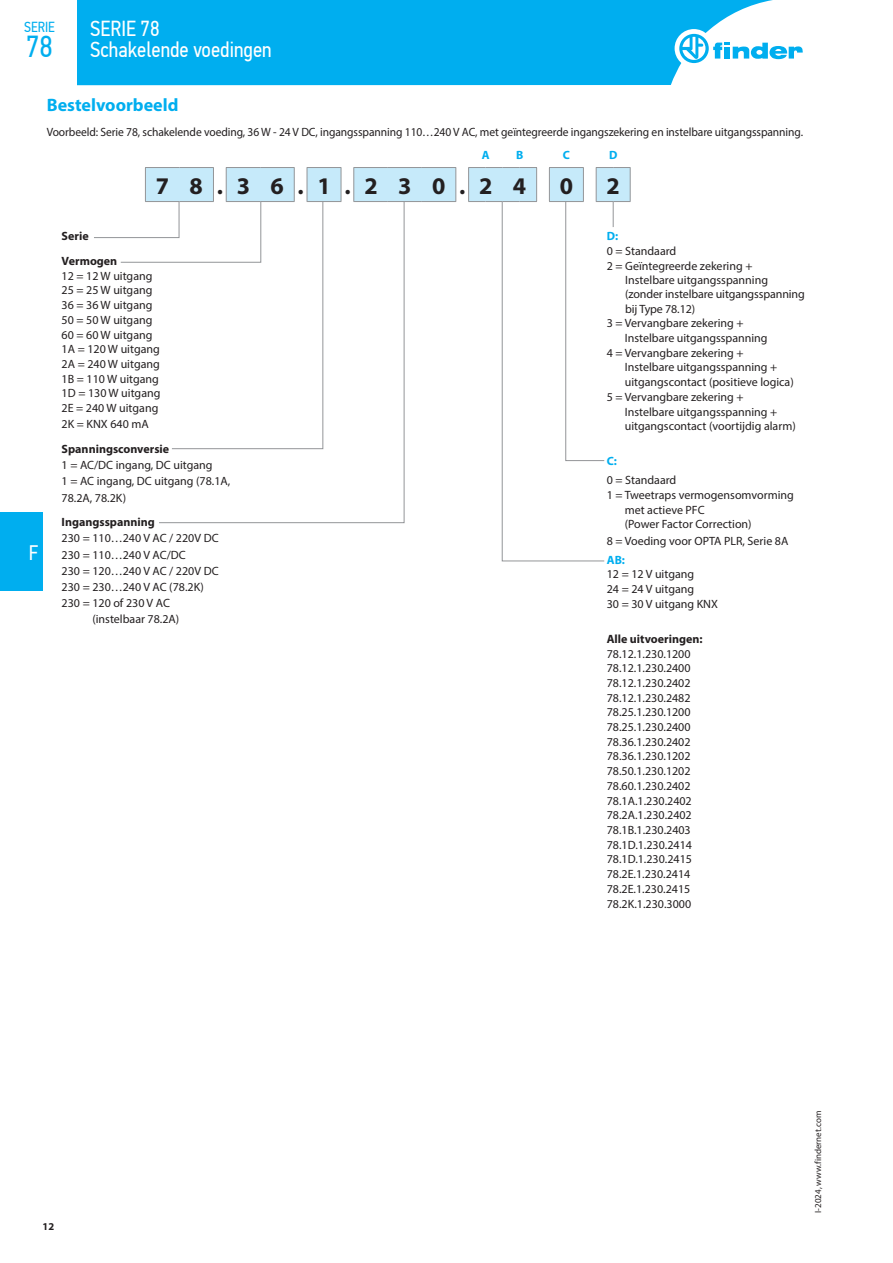
<style>
.page{position:relative;width:893px;height:1263px;background:#fff}
.page>*{position:absolute;margin:0;border:0;box-sizing:border-box;transform-origin:0 0}
.t1{font:30.3px "PF Din Text Cond Pro";color:#00aeef}
.t2{font:700 24px "Myriad Pro";color:#231f20}
.t3{font:21.75px/21px "PF Din Text Cond Pro";color:#fff}
.t4{font:21px "PF Din Text Cond Pro";color:#fff}
.t5{font:700 18px "Myriad Pro";color:#00aeef}
.t6{font:14.55px "PF Din Text Cond Pro";color:#00aeef}
.t7{font:12px/14.7px "Myriad Pro";color:#231f20}
.t8{font:12px "Myriad Pro";color:#231f20;scale:.96 1}
.t9{font:700 12px/24.8px "Myriad Pro";color:#231f20}
.t10{font:700 12px "Myriad Pro";color:#00aeef}
.t11{font:700 10.5px "Myriad Pro";color:#231f20}
.t12{font:9px "Myriad Pro";color:#231f20}
</style>
<div class="page">
<div style="left:0;top:512px;width:43px;height:79px;background:#00aeef"></div>
<svg style="left:94px;top:167px;width:537px;height:395px"></svg>
<div style="left:77px;top:0;width:696px;height:85px;background:#00aeef"></div>
<div style="left:675px;top:29px;width:38px;height:39px;background:#fff;border-radius:50%"></div>
<svg style="left:679px;top:34px;width:124px;height:29px"></svg>
<p class="t6" style="left:24px;top:19px;width:32px">SERIE</p>
<h1 class="t1" style="left:26px;top:28px;width:28px">78</h1>
<h3 class="t3" style="left:90px;top:18px;width:183px">SERIE 78<br>Schakelende voedingen</h3>
<h3 class="t4" style="left:29px;top:540px;width:11px">F</h3>
<h3 class="t5" style="left:47px;top:93px;width:133px">Bestelvoorbeeld</h3>
<p class="t8" style="left:47px;top:125px;width:789px">Voorbeeld: Serie 78, schakelende voeding, 36 W - 24 V DC, ingangsspanning 110…240 V AC, met geïntegreerde ingangszekering en instelbare uitgangsspanning.</p>
<p class="t10" style="left:482px;top:147px;width:9px">A</p>
<p class="t10" style="left:516px;top:147px;width:9px">B</p>
<p class="t10" style="left:563px;top:147px;width:9px">C</p>
<p class="t10" style="left:609px;top:147px;width:10px">D</p>
<h2 class="t2" style="left:156px;top:170px;width:372px">7 8.3 6.1.2 3 0.2 4</h2>
<h2 class="t2" style="left:560px;top:170px;width:15px">0</h2>
<h2 class="t2" style="left:607px;top:170px;width:15px">2</h2>
<p class="t9" style="left:62px;top:223px;width:57px">Serie<br>Vermogen</p>
<p class="t7" style="left:62px;top:268px;width:100px">12 = 12 W uitgang<br>25 = 25 W uitgang<br>36 = 36 W uitgang<br>50 = 50 W uitgang<br>60 = 60 W uitgang<br>1A = 120 W uitgang<br>2A = 240 W uitgang<br>1B = 110 W uitgang<br>1D = 130 W uitgang<br>2E = 240 W uitgang</p>
<p class="t7" style="left:62px;top:417px;width:89px">2K = KNX 640 mA</p>
<p class="t9" style="left:62px;top:436px;width:109px">Spanningsconversie</p>
<p class="t7" style="left:62px;top:457px;width:170px;line-height:16.2px">1 = AC/DC ingang, DC uitgang<br>1 = AC ingang, DC uitgang (78.1A,<br>78.2A, 78.2K)</p>
<p class="t9" style="left:62px;top:509px;width:95px">Ingangsspanning</p>
<p class="t7" style="left:62px;top:531px;width:158px">230 = 110…240 V AC / 220V DC</p>
<p class="t7" style="left:62px;top:547px;width:126px">230 = 110…240 V AC/DC</p>
<p class="t7" style="left:62px;top:563px;width:158px">230 = 120…240 V AC / 220V DC</p>
<p class="t7" style="left:62px;top:579px;width:144px">230 = 230…240 V AC (78.2K)</p>
<p class="t7" style="left:62px;top:596px;width:110px">230 = 120 of 230 V AC</p>
<p class="t7" style="left:92px;top:612px;width:88px">(instelbaar 78.2A)</p>
<p class="t10" style="left:607px;top:228px;width:13px">D:</p>
<p class="t7" style="left:607px;top:243px;width:71px">0 = Standaard</p>
<p class="t7" style="left:607px;top:258px;width:147px">2 = Geïntegreerde zekering +</p>
<p class="t7" style="left:625px;top:273px;width:144px">Instelbare uitgangsspanning</p>
<p class="t7" style="left:625px;top:286px;width:181px">(zonder instelbare uitgangsspanning</p>
<p class="t7" style="left:625px;top:301px;width:71px">bij Type 78.12)</p>
<p class="t7" style="left:607px;top:316px;width:138px">3 = Vervangbare zekering +</p>
<p class="t7" style="left:625px;top:330px;width:144px">Instelbare uitgangsspanning</p>
<p class="t7" style="left:607px;top:345px;width:138px">4 = Vervangbare zekering +</p>
<p class="t7" style="left:625px;top:360px;width:154px">Instelbare uitgangsspanning +</p>
<p class="t7" style="left:625px;top:375px;width:171px">uitgangscontact (positieve logica)</p>
<p class="t7" style="left:607px;top:389px;width:138px">5 = Vervangbare zekering +</p>
<p class="t7" style="left:625px;top:404px;width:154px">Instelbare uitgangsspanning +</p>
<p class="t7" style="left:625px;top:419px;width:172px">uitgangscontact (voortijdig alarm)</p>
<p class="t10" style="left:607px;top:453px;width:12px">C:</p>
<p class="t7" style="left:607px;top:473px;width:71px">0 = Standaard</p>
<p class="t7" style="left:607px;top:487px;width:189px">1 = Tweetraps vermogensomvorming</p>
<p class="t7" style="left:625px;top:502px;width:82px">met actieve PFC</p>
<p class="t7" style="left:625px;top:517px;width:128px">(Power Factor Correction)</p>
<p class="t7" style="left:607px;top:533px;width:183px">8 = Voeding voor OPTA PLR, Serie 8A</p>
<p class="t10" style="left:607px;top:552px;width:20px">AB:</p>
<p class="t7" style="left:607px;top:567px;width:113px">12 = 12 V uitgang<br>24 = 24 V uitgang<br>30 = 30 V uitgang KNX</p>
<p class="t9" style="left:607px;top:626px;width:97px">Alle uitvoeringen:</p>
<p class="t7" style="left:607px;top:646px;width:87px">78.12.1.230.1200<br>78.12.1.230.2400<br>78.12.1.230.2402<br>78.12.1.230.2482<br>78.25.1.230.1200<br>78.25.1.230.2400<br>78.36.1.230.2402<br>78.36.1.230.1202<br>78.50.1.230.1202<br>78.60.1.230.2402<br>78.1A.1.230.2402<br>78.2A.1.230.2402<br>78.1B.1.230.2403<br>78.1D.1.230.2414<br>78.1D.1.230.2415<br>78.2E.1.230.2414<br>78.2E.1.230.2415<br>78.2K.1.230.3000</p>
<p class="t11" style="left:43px;top:1219px;width:13px">12</p>
<p class="t12" style="left:812px;top:1213px;width:103px;rotate:-90deg">I-2024, www.findernet.com</p>
</div>
